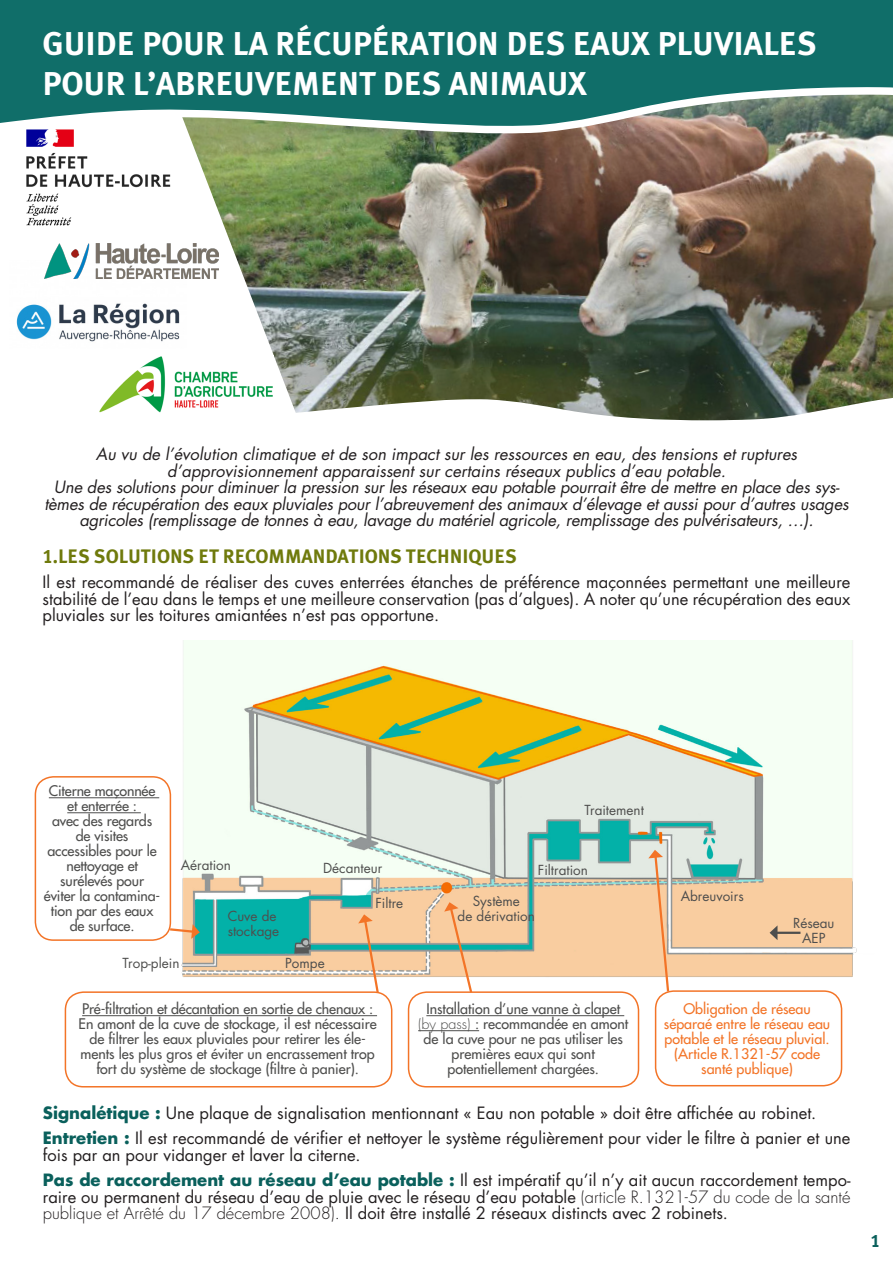
<style>
.page{position:relative;width:893px;height:1263px;background:#fff}
.page>*{position:absolute;margin:0;border:0;box-sizing:border-box;transform-origin:0 0}
.t1{font:33px "Meta Plus Bold Caps";color:#fff}
.t2{font:19.5px "Meta Plus Bold Caps";color:#6f7a0c}
.t3{font:18px "Meta Plus Bold Caps";color:#0a605c}
.t4{font:16.5px/16.5px "Futura Std";color:#231f20;text-align:justify}
.t5{font:italic 16.5px/16.5px "Futura Std";letter-spacing:-.01em;color:#231f20;text-align:center}
.t6{font:500 14.25px/15px "Futura Std";color:#4e4e4d;text-align:center}
.t7{font:500 14.25px/15px "Futura Std";color:#f37427;text-align:center}
.t8{font:13.5px "Futura Std";color:#4e4e4d}
.s1{font-weight:300}
.s2{font-weight:700;color:#0a605c}
</style>
<div class="page">
<img style="left:303px;top:201px;width:590px;height:171px">
<img style="left:59px;top:201px;width:244px;height:171px">
<img style="left:26px;top:201px;width:156px;height:42px">
<img style="left:16px;top:276px;width:170px;height:73px">
<svg style="left:0;top:0;width:893px;height:201px;background:#518377"></svg>
<svg style="left:280px;top:372px;width:613px;height:49px"></svg>
<img style="left:45px;top:244px;width:174px;height:34px">
<img style="left:133px;top:640px;width:724px;height:442px">
<div style="left:65px;top:991px;width:327px;height:96px;border:2px solid #f37427;border-radius:18px"></div>
<hr style="left:82px;top:1015px;width:295px;height:1px;background:#4e4e4d">
<div style="left:408px;top:991px;width:231px;height:96px;border:2px solid #f37427;border-radius:18px"></div>
<div style="left:655px;top:990px;width:187px;height:96px;border:2px solid #f37427;border-radius:18px"></div>
<hr style="left:426px;top:1015px;width:198px;height:1px;background:#4e4e4d">
<hr style="left:418px;top:1030px;width:61px;height:1px;background:#4e4e4d">
<svg style="left:168px;top:924px;width:32px;height:15px"></svg>
<div style="left:35px;top:776px;width:136px;height:165px;border:2px solid #f37427;border-radius:18px"></div>
<hr style="left:49px;top:797px;width:110px;height:1px;background:#4e4e4d">
<hr style="left:67px;top:812px;width:74px;height:1px;background:#4e4e4d">
<svg style="left:444px;top:902px;width:30px;height:93px"></svg>
<svg style="left:648px;top:850px;width:22px;height:144px;background:#edcaa8"></svg>
<hr style="left:776px;top:932px;width:24px;height:2px;background:#4e4e4d">
<svg style="left:770px;top:925px;width:7px;height:15px"></svg>
<svg style="left:358px;top:914px;width:22px;height:81px"></svg>
<img style="left:84px;top:355px;width:189px;height:58px">
<p class="t1" style="left:43px;top:25px;width:776px">GUIDE POUR LA RÉCUPÉRATION DES EAUX PLUVIALES</p>
<p class="t1" style="left:43px;top:64px;width:546px">POUR L’ABREUVEMENT DES ANIMAUX</p>
<p class="t5" style="left:96px;top:446px;width:703px">Au vu de l’évolution climatique et de son impact sur les ressources en eau, des tensions et ruptures</p>
<p class="t5" style="left:167px;top:462px;width:560px">d’approvisionnement apparaissent sur certains réseaux publics d’eau potable.</p>
<p class="t5" style="left:44px;top:479px;width:806px">Une des solutions pour diminuer la pression sur les réseaux eau potable pourrait être de mettre en place des sys&shy;tèmes de récupération des eaux pluviales pour l’abreuvement des animaux d’élevage et aussi pour d’autres usages agricoles (remplissage de tonnes à eau, lavage du matériel agricole, remplissage des pulvérisateurs, …).</p>
<p class="t2" style="left:43px;top:545px;width:476px">1.LES SOLUTIONS ET RECOMMANDATIONS TECHNIQUES</p>
<p class="t4" style="left:43px;top:574px;width:809px">Il est recommandé de réaliser des cuves enterrées étanches de préférence maçonnées permettant une meilleure stabilité de l’eau dans le temps et une meilleure conservation (pas d’algues). A noter qu’une récupération des eaux pluviales sur les toitures amiantées n’est pas opportune.</p>
<p class="t6" style="left:49px;top:784px;width:108px">Citerne maçonnée et enterrée :</p>
<p class="t6" style="left:52px;top:814px;width:102px">avec des regards de visites</p>
<p class="t6" style="left:48px;top:844px;width:111px">accessibles pour le nettoyage et</p>
<p class="t6" style="left:44px;top:874px;width:118px">surélevés pour éviter la contamina&shy;tion par des eaux de surface.</p>
<p class="t8" style="left:584px;top:801px;width:61px">Traitement</p>
<p class="t8" style="left:181px;top:856px;width:52px">Aération</p>
<p class="t8" style="left:538px;top:862px;width:52px">Filtration</p>
<p class="t8" style="left:323px;top:859px;width:61px">Décanteur</p>
<p class="t8" style="left:228px;top:907px;width:50px">Cuve de</p>
<p class="t8" style="left:228px;top:922px;width:53px">stockage</p>
<p class="t8" style="left:375px;top:895px;width:29px">Filtre</p>
<p class="t8" style="left:473px;top:892px;width:49px">Système</p>
<p class="t8" style="left:458px;top:907px;width:79px">de dérivation</p>
<p class="t8" style="left:122px;top:954px;width:59px">Trop-plein</p>
<p class="t8" style="left:285px;top:954px;width:41px">Pompe</p>
<p class="t6" style="left:79px;top:1001px;width:300px">Pré-filtration et décantation en sortie de chenaux :<br>En amont de la cuve de stockage, il est nécessaire de filtrer les eaux pluviales pour retirer les éle&shy;ments les plus gros et éviter un encrassement trop fort du système de stockage (filtre à panier).</p>
<p class="t6" style="left:418px;top:1001px;width:212px">Installation d’une vanne à clapet <span class="s1">(by pass)</span> : recommandée en amont de la cuve pour ne pas utiliser les premières eaux qui sont</p>
<p class="t6" style="left:447px;top:1061px;width:153px">potentiellement chargées.</p>
<p class="t8" style="left:681px;top:887px;width:64px">Abreuvoirs</p>
<p class="t8" style="left:793px;top:914px;width:43px">Réseau</p>
<p class="t8" style="left:802px;top:929px;width:25px">AEP</p>
<p class="t7" style="left:664px;top:1001px;width:168px">Obligation de réseau séparaé entre le réseau eau potable et le réseau pluvial.</p>
<p class="t7" style="left:674px;top:1046px;width:148px">(Article R.1321-57 code santé publique)</p>
<p class="t4" style="left:43px;top:1105px;width:775px"><span class="s2">Signalétique :</span> Une plaque de signalisation mentionnant « Eau non potable » doit être affichée au robinet.</p>
<p class="t4" style="left:43px;top:1130px;width:809px"><span class="s2">Entretien :</span> Il est recommandé de vérifier et nettoyer le système régulièrement pour vider le filtre à panier et une fois par an pour vidanger et laver la citerne.</p>
<p class="t4" style="left:43px;top:1172px;width:809px"><span class="s2">Pas de raccordement au réseau d’eau potable :</span> Il est impératif qu’il n’y ait aucun raccordement tempo&shy;raire ou permanent du réseau d’eau de pluie avec le réseau d’eau potable <span class="s1">(article R.1321-57 du code de la santé publique et Arrêté du 17 décembre 2008).</span> Il doit être installé 2 réseaux distincts avec 2 robinets.</p>
<p class="t3" style="left:871px;top:1231px;width:11px">1</p>
</div>
